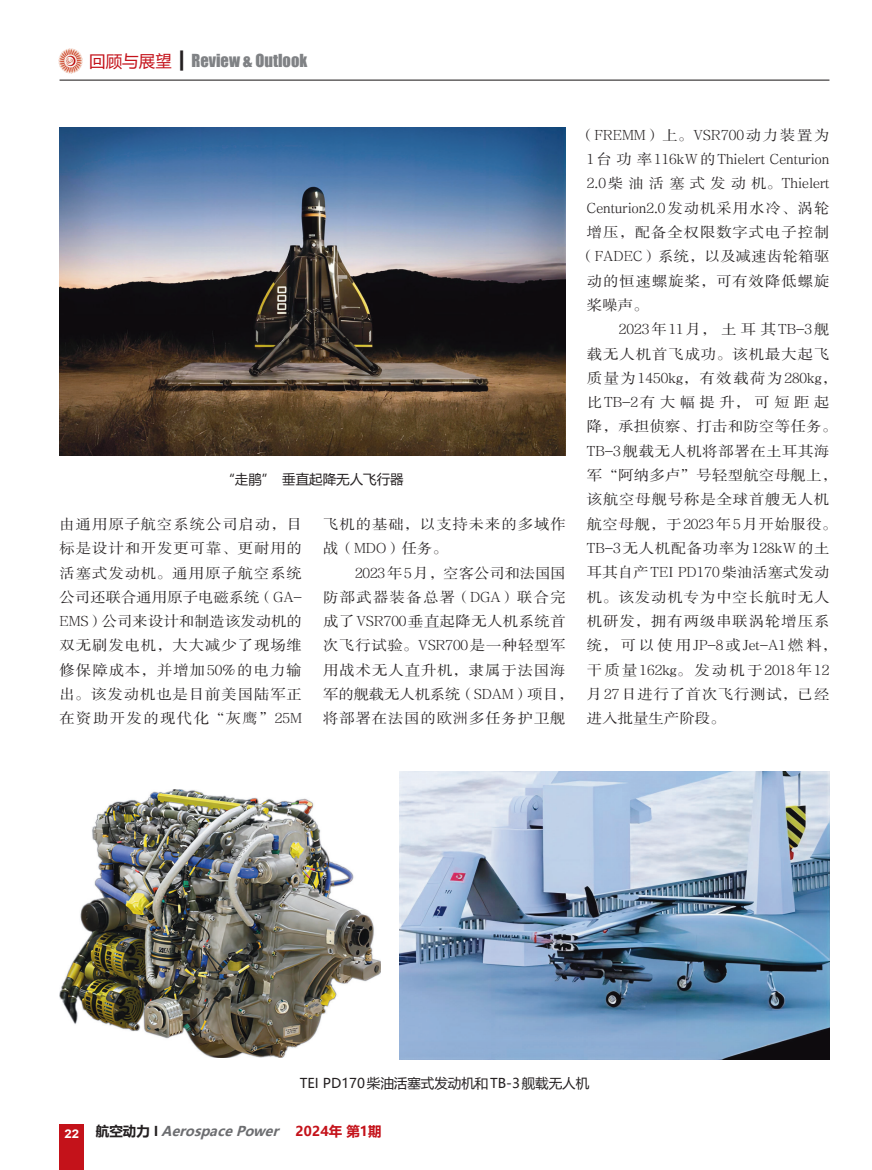
<style>
.page{position:relative;width:872px;height:1170px;background:#fff}
.page>*{position:absolute;margin:0;border:0;box-sizing:border-box;transform-origin:0 0}
.t1{font:16.5px "Impact";color:#808285}
.t2{font:14.25px/24.3px "FZSSJW GB1 0";letter-spacing:.045em;color:#231f20;scale:1.08 1}
.t3{font:14.25px "FZSSJW GB1 0";color:#231f20;scale:1.08 1}
.t4{font:14.25px "FZSSJW GB1 0";letter-spacing:.125em;color:#231f20;scale:1.08 1}
.t5{font:14.25px "FZSSJW GB1 0";letter-spacing:.02em;color:#231f20;scale:1.08 1}
.t6{font:14.25px "FZSSJW GB1 0";letter-spacing:.165em;color:#231f20;scale:1.08 1}
.t7{font:14.25px "FZSSJW GB1 0";letter-spacing:.095em;color:#231f20;scale:1.08 1}
.t8{font:14.25px "FZSSJW GB1 0";letter-spacing:.015em;color:#231f20;scale:1.08 1}
.t9{font:14.25px "FZSSJW GB1 0";letter-spacing:.285em;color:#231f20;scale:1.08 1}
.t10{font:13.5px "Microsoft Ya Hei";color:#231f20}
.t11{font:italic 700 13.5px "Microsoft Ya Hei";color:#6c6d70}
.s1{font-family:"Microsoft Ya Hei";color:#c4121a}
.s2{font-family:"Microsoft Ya Hei";color:#231f20}
.s3{font-style:normal;color:#231f20}
.s4{font-style:normal;color:#c4121a}
</style>
<div class="page">
<div style="left:60px;top:1124px;width:24px;height:45px;background:#c4121a"></div>
<hr style="left:60px;top:80px;width:769px;height:1px;background:#231f20">
<img style="left:58px;top:49px;width:24px;height:24px">
<img style="left:60px;top:128px;width:506px;height:327px">
<img style="left:60px;top:789px;width:321px;height:268px">
<img style="left:400px;top:771px;width:429px;height:288px">
<p class="t1" style="left:89px;top:48px;width:219px"><span class="s1">回顾与展望</span> <span class="s2">┃</span> Review &amp; Outlook</p>
<p class="t10" style="left:221px;top:470px;width:184px">“走鹃” 垂直起降无人飞行器</p>
<p class="t2" style="left:60px;top:512px;width:226px;text-align:justify">由通用原子航空系统公司启动，目标是设计和开发更可靠、更耐用的活塞式发动机。通用原子航空系统公司还联合通用原子电磁系统（GA-EMS）公司来设计和制造该发动机的双无刷发电机，大大减少了现场维修保障成本，并增加50%的电力输出。该发动机也是目前美国陆军正在资助开发的现代化“灰鹰”25M</p>
<p class="t2" style="left:323px;top:512px;width:226px">飞机的基础，以支持未来的多域作战（MDO）任务。</p>
<p class="t2" style="left:323px;top:561px;width:233px;text-indent:32px">2023年5月，空客公司和法国国防部武器装备总署（DGA）联合完成了VSR700垂直起降无人机系统首次飞行试验。VSR700是一种轻型军用战术无人直升机，隶属于法国海军的舰载无人机系统（SDAM）项目，将部署在法国的欧洲多任务护卫舰</p>
<p class="t3" style="left:579px;top:127px;width:233px">（FREMM）上。VSR700 动力装置为</p>
<p class="t3" style="left:587px;top:152px;width:226px">1 台功率 116kW 的 Thielert Centurion</p>
<p class="t6" style="left:587px;top:176px;width:226px">2.0 柴油活塞式发动机。Thielert</p>
<p class="t3" style="left:587px;top:200px;width:226px">Centurion2.0 发动机采用水冷、涡轮</p>
<p class="t2" style="left:587px;top:220px;width:226px">增压，配备全权限数字式电子控制</p>
<p class="t8" style="left:579px;top:249px;width:233px">（FADEC）系统，以及减速齿轮箱驱</p>
<p class="t2" style="left:587px;top:269px;width:226px">动的恒速螺旋桨，可有效降低螺旋</p>
<p class="t2" style="left:587px;top:293px;width:59px">桨噪声。</p>
<p class="t4" style="left:619px;top:322px;width:196px">2023年11月，土耳其TB-3舰</p>
<p class="t2" style="left:587px;top:342px;width:226px">载无人机首飞成功。该机最大起飞</p>
<p class="t3" style="left:587px;top:370px;width:233px">质量为 1450kg，有效载荷为 280kg，</p>
<p class="t9" style="left:587px;top:395px;width:226px">比TB-2有大幅提升，可短距起</p>
<p class="t5" style="left:587px;top:419px;width:233px">降，承担侦察、打击和防空等任务。</p>
<p class="t2" style="left:587px;top:439px;width:226px">TB-3舰载无人机将部署在土耳其海</p>
<p class="t5" style="left:587px;top:468px;width:233px">军“阿纳多卢”号轻型航空母舰上，</p>
<p class="t2" style="left:587px;top:487px;width:226px">该航空母舰号称是全球首艘无人机</p>
<p class="t2" style="left:587px;top:512px;width:233px">航空母舰，于2023年5月开始服役。</p>
<p class="t2" style="left:587px;top:536px;width:226px">TB-3无人机配备功率为128kW的土</p>
<p class="t3" style="left:587px;top:565px;width:226px">耳其自产 TEI PD170 柴油活塞式发动</p>
<p class="t2" style="left:587px;top:585px;width:226px">机。该发动机专为中空长航时无人</p>
<p class="t2" style="left:587px;top:609px;width:226px">机研发，拥有两级串联涡轮增压系</p>
<p class="t7" style="left:587px;top:638px;width:233px">统，可以使用 JP-8 或 Jet-A1 燃料，</p>
<p class="t4" style="left:587px;top:662px;width:226px">干质量162kg。发动机于2018年12</p>
<p class="t2" style="left:587px;top:682px;width:226px">月27日进行了首次飞行测试，已经</p>
<p class="t3" style="left:587px;top:710px;width:130px">进入批量生产阶段。</p>
<p class="t10" style="left:300px;top:1074px;width:291px">TEI PD170柴油活塞式发动机和TB-3舰载无人机</p>
<p class="t11" style="left:65px;top:1121px;width:319px"><sub>2</sub> <sub>2</sub> <span class="s3">航空动力 I</span> AerospacePower <span class="s4">2 0 2 4 年 第 1 期</span></p>
</div>
